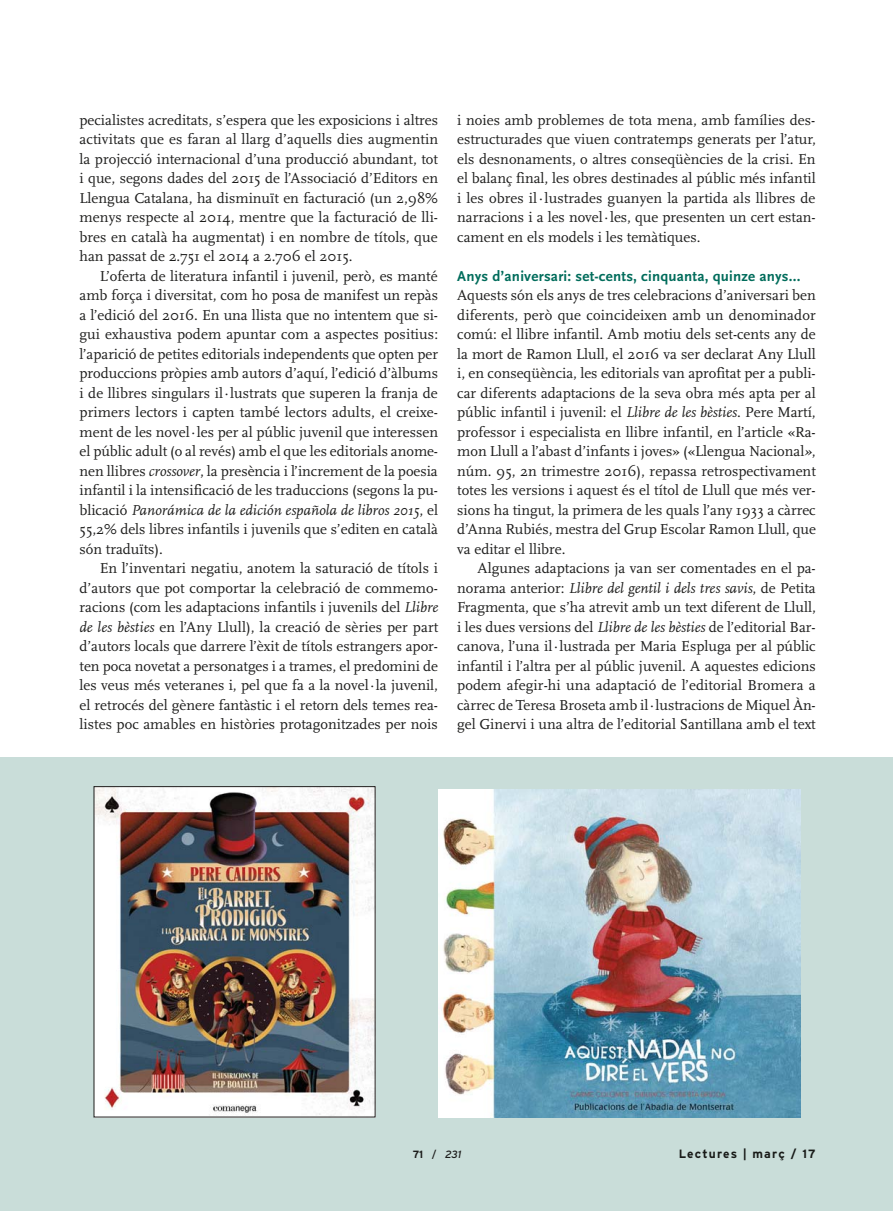
<style>
.page{position:relative;width:893px;height:1211px;background:#fff}
.page>*{position:absolute;margin:0;border:0;box-sizing:border-box;transform-origin:0 0}
.t1{font:15px/19.5px "Scala";color:#1c1c1b;text-align:justify}
.t2{font:15px "Scala Sans Bold LF";letter-spacing:.015em;color:#006c5b}
.t3{font:700 12px "Interstate";letter-spacing:.1em;color:#181a18}
.t4{font:italic 10.5px "Interstate";color:#1c1c1b}
.s1{font-style:italic}
.s2{font-weight:700;font-style:normal}
.s3{font-style:normal}
</style>
<div class="page">
<div style="left:0;top:758px;width:892px;height:453px;background:#c9ddd9"></div>
<img style="left:96px;top:788px;width:277px;height:327px">
<img style="left:438px;top:789px;width:362px;height:328px">
<p class="t1" style="left:79px;top:110px;width:360px">pecialistes acreditats, s’espera que les exposicions i altres activitats que es faran al llarg d’aquells dies augmentin la projecció internacional d’una producció abundant, tot i que, segons dades del 2015 de l’Associació d’Editors en Llengua Catalana, ha disminuït en facturació (un 2,98% menys respecte al 2014, mentre que la facturació de lli&shy;bres en català ha augmentat) i en nombre de títols, que han passat de 2.751 el 2014 a 2.706 el 2015.</p>
<p class="t1" style="left:79px;top:266px;width:360px;text-indent:20px">L’oferta de literatura infantil i juvenil, però, es manté amb força i diversitat, com ho posa de manifest un repàs a l’edició del 2016. En una llista que no intentem que si&shy;gui exhaustiva podem apuntar com a aspectes positius: l’aparició de petites editorials independents que opten per produccions pròpies amb autors d’aquí, l’edició d’àlbums i de llibres singulars il·lustrats que superen la franja de primers lectors i capten també lectors adults, el creixe&shy;ment de les novel·les per al públic juvenil que interessen el públic adult (o al revés) amb el que les editorials anome&shy;nen llibres <span class="s1">crossover</span>, la presència i l’increment de la poesia infantil i la intensificació de les traduccions (segons la pu&shy;blicació <span class="s1">Panorámica de la edición española de libros 2015</span>, el 55,2% dels libres infantils i juvenils que s’editen en català són traduïts).</p>
<p class="t1" style="left:79px;top:559px;width:360px;text-indent:20px">En l’inventari negatiu, anotem la saturació de títols i d’autors que pot comportar la celebració de commemo&shy;racions (com les adaptacions infantils i juvenils del <span class="s1">Llibre de les bèsties</span> en l’Any Llull), la creació de sèries per part d’autors locals que darrere l’èxit de títols estrangers apor&shy;ten poca novetat a personatges i a trames, el predomini de les veus més veteranes i, pel que fa a la novel·la juvenil, el retrocés del gènere fantàstic i el retorn dels temes rea&shy;listes poc amables en històries protagonitzades per nois</p>
<p class="t1" style="left:457px;top:110px;width:360px">i noies amb problemes de tota mena, amb famílies des&shy;estructurades que viuen contratemps generats per l’atur, els desnonaments, o altres conseqüències de la crisi. En el balanç final, les obres destinades al públic més infantil i les obres il·lustrades guanyen la partida als llibres de narracions i a les novel·les, que presenten un cert estan&shy;cament en els models i les temàtiques.</p>
<p class="t2" style="left:457px;top:268px;width:345px">Anys d’aniversari: set-cents, cinquanta, quinze anys...</p>
<p class="t1" style="left:457px;top:286px;width:360px">Aquests són els anys de tres celebracions d’aniversari ben diferents, però que coincideixen amb un denominador comú: el llibre infantil. Amb motiu dels set-cents any de la mort de Ramon Llull, el 2016 va ser declarat Any Llull i, en conseqüència, les editorials van aprofitat per a publi&shy;car diferents adaptacions de la seva obra més apta per al públic infantil i juvenil: el <span class="s1">Llibre de les bèsties</span>. Pere Martí, professor i especialista en llibre infantil, en l’article «Ra&shy;mon Llull a l’abast d’infants i joves» («Llengua Nacional<span class="s1">»</span>, núm. 95, 2n trimestre 2016), repassa retrospectivament totes les versions i aquest és el títol de Llull que més ver&shy;sions ha tingut, la primera de les quals l’any 1933 a càrrec d’Anna Rubiés, mestra del Grup Escolar Ramon Llull, que va editar el llibre.</p>
<p class="t1" style="left:457px;top:559px;width:360px;text-indent:20px">Algunes adaptacions ja van ser comentades en el pa&shy;norama anterior: <span class="s1">Llibre del gentil i dels tres savis</span>, de Petita Fragmenta, que s’ha atrevit amb un text diferent de Llull, i les dues versions del <span class="s1">Llibre de les bèsties</span> de l’editorial Bar&shy;canova, l’una il·lustrada per Maria Espluga per al públic infantil i l’altra per al públic juvenil. A aquestes edicions podem afegir-hi una adaptació de l’editorial Bromera a càrrec de Teresa Broseta amb il·lustracions de Miquel Àn&shy;gel Ginervi i una altra de l’editorial Santillana amb el text</p>
<p class="t4" style="left:412px;top:1148px;width:50px"><span class="s2">71</span> <span class="s3">/</span> 231</p>
<p class="t3" style="left:678px;top:1149px;width:138px">Lectures | març / 17</p>
</div>
